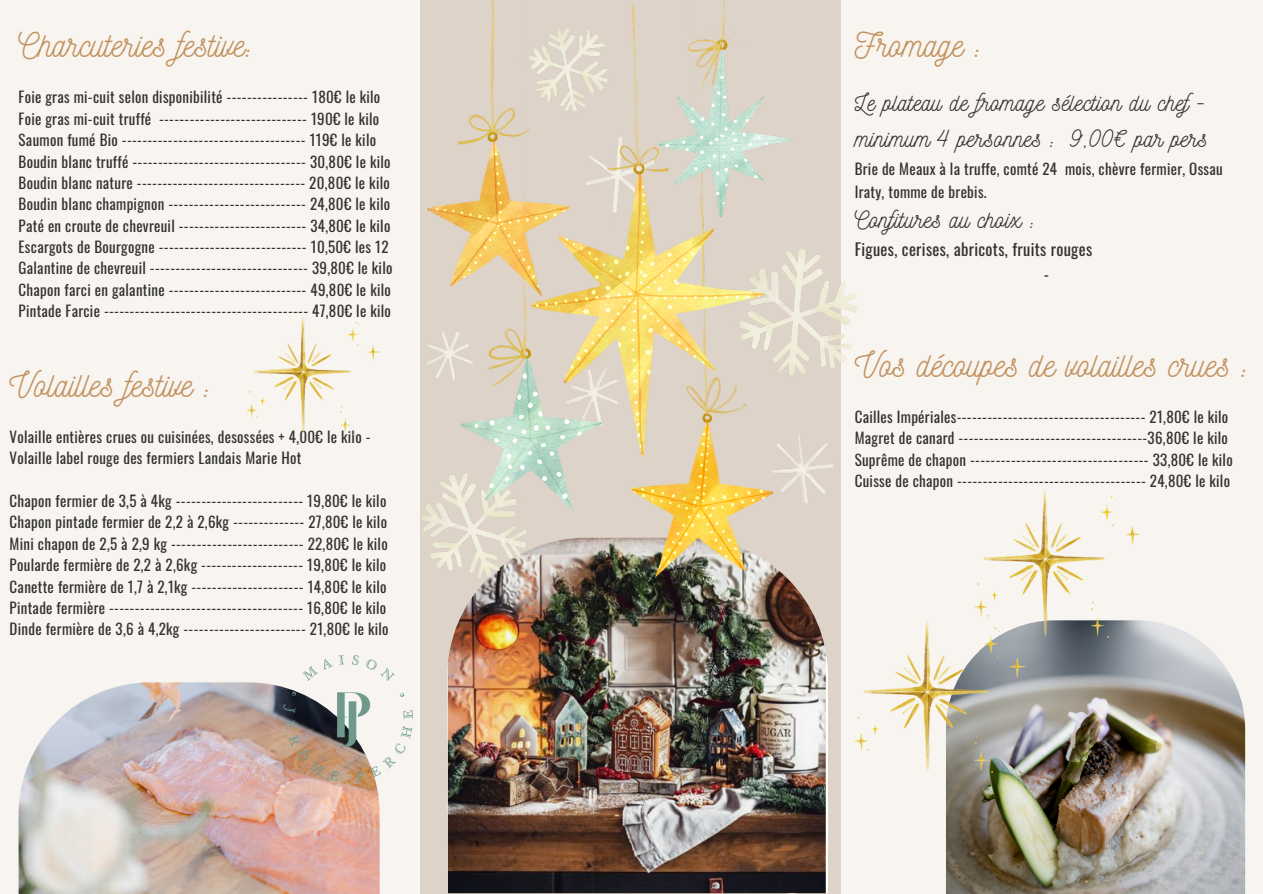
<style>
.page{position:relative;width:1263px;height:894px;background:#fff}
.page>*{position:absolute;margin:0;border:0;box-sizing:border-box;transform-origin:0 0}
.t1{font:34.35px "Nickainley";letter-spacing:.005em;color:#c2925e}
.t2{font:24px/36px "Nickainley";letter-spacing:.02em;color:#323232}
.t3{font:16.5px "Oswald";letter-spacing:.02em;color:#323232}
.t4{font:15px/21.3px "Oswald";letter-spacing:.02em;color:#323232}
</style>
<div class="page">
<div style="left:0;top:0;width:1263px;height:893px;background:#f8f4f0"></div>
<div style="left:421px;top:0;width:420px;height:893px;background:#ddd3c8"></div>
<img style="left:19px;top:682px;width:361px;height:211px">
<img style="left:946px;top:620px;width:299px;height:273px">
<img style="left:855px;top:620px;width:171px;height:152px">
<img style="left:447px;top:580px;width:381px;height:312px">
<img style="left:421px;top:0;width:437px;height:580px">
<img style="left:974px;top:489px;width:167px;height:148px">
<img style="left:284px;top:655px;width:129px;height:126px">
<img style="left:247px;top:316px;width:132px;height:118px">
<p class="t1" style="left:19px;top:23px;width:237px">Charcuteries festive:</p>
<p class="t4" style="left:19px;top:86px;width:363px">Foie gras mi-cuit selon disponibilité ---------------- 180€ le kilo</p>
<p class="t4" style="left:19px;top:107px;width:362px">Foie gras mi-cuit truffé ----------------------------- 190€ le kilo</p>
<p class="t4" style="left:19px;top:129px;width:359px">Saumon fumé Bio ------------------------------------ 119€ le kilo</p>
<p class="t4" style="left:19px;top:150px;width:373px">Boudin blanc truffé ---------------------------------- 30,80€ le kilo</p>
<p class="t4" style="left:19px;top:171px;width:373px">Boudin blanc nature --------------------------------- 20,80€ le kilo</p>
<p class="t4" style="left:19px;top:193px;width:373px">Boudin blanc champignon --------------------------- 24,80€ le kilo</p>
<p class="t4" style="left:19px;top:214px;width:373px">Paté en croute de chevreuil ------------------------- 34,80€ le kilo</p>
<p class="t4" style="left:19px;top:235px;width:371px">Escargots de Bourgogne ----------------------------- 10,50€ les 12</p>
<p class="t4" style="left:19px;top:257px;width:375px">Galantine de chevreuil ------------------------------- 39,80€ le kilo</p>
<p class="t4" style="left:19px;top:278px;width:374px">Chapon farci en galantine --------------------------- 49,80€ le kilo</p>
<p class="t4" style="left:19px;top:300px;width:374px">Pintade Farcie ---------------------------------------- 47,80€ le kilo</p>
<p class="t1" style="left:10px;top:362px;width:204px">Volailles festive :</p>
<p class="t4" style="left:10px;top:425px;width:362px">Volaille entières crues ou cuisinées, desossées + 4,00€ le kilo -</p>
<p class="t4" style="left:10px;top:446px;width:293px">Volaille label rouge des fermiers Landais Marie Hot</p>
<p class="t4" style="left:10px;top:489px;width:378px">Chapon fermier de 3,5 à 4kg ------------------------- 19,80€ le kilo</p>
<p class="t4" style="left:10px;top:510px;width:379px">Chapon pintade fermier de 2,2 à 2,6kg -------------- 27,80€ le kilo</p>
<p class="t4" style="left:10px;top:532px;width:380px">Mini chapon de 2,5 à 2,9 kg -------------------------- 22,80€ le kilo</p>
<p class="t4" style="left:10px;top:553px;width:378px">Poularde fermière de 2,2 à 2,6kg -------------------- 19,80€ le kilo</p>
<p class="t4" style="left:10px;top:575px;width:378px">Canette fermière de 1,7 à 2,1kg ---------------------- 14,80€ le kilo</p>
<p class="t4" style="left:10px;top:596px;width:378px">Pintade fermière -------------------------------------- 16,80€ le kilo</p>
<p class="t4" style="left:10px;top:617px;width:381px">Dinde fermière de 3,6 à 4,2kg ------------------------ 21,80€ le kilo</p>
<p class="t1" style="left:855px;top:23px;width:130px">Fromage :</p>
<p class="t2" style="left:855px;top:83px;width:354px">Le plateau de fromage sélection du chef&shy;minimum 4 personnes : 9,00€ par pers</p>
<p class="t4" style="left:855px;top:157px;width:370px;line-height:22.5px">Brie de Meaux à la truffe, comté 24 mois, chèvre fermier, Ossau<br>Iraty, tomme de brebis.</p>
<p class="t2" style="left:855px;top:200px;width:182px">Confitures au choix :</p>
<p class="t3" style="left:855px;top:236px;width:239px">Figues, cerises, abricots, fruits rouges</p>
<p class="t3" style="left:1044px;top:261px;width:7px">-</p>
<p class="t1" style="left:855px;top:342px;width:396px">Vos découpes de volailles crues :</p>
<p class="t4" style="left:855px;top:405px;width:375px">Cailles Impériales------------------------------------- 21,80€ le kilo</p>
<p class="t4" style="left:855px;top:426px;width:380px">Magret de canard -------------------------------------36,80€ le kilo<br>Suprême de chapon ----------------------------------- 33,80€ le kilo</p>
<p class="t4" style="left:855px;top:469px;width:377px">Cuisse de chapon ------------------------------------- 24,80€ le kilo</p>
</div>
